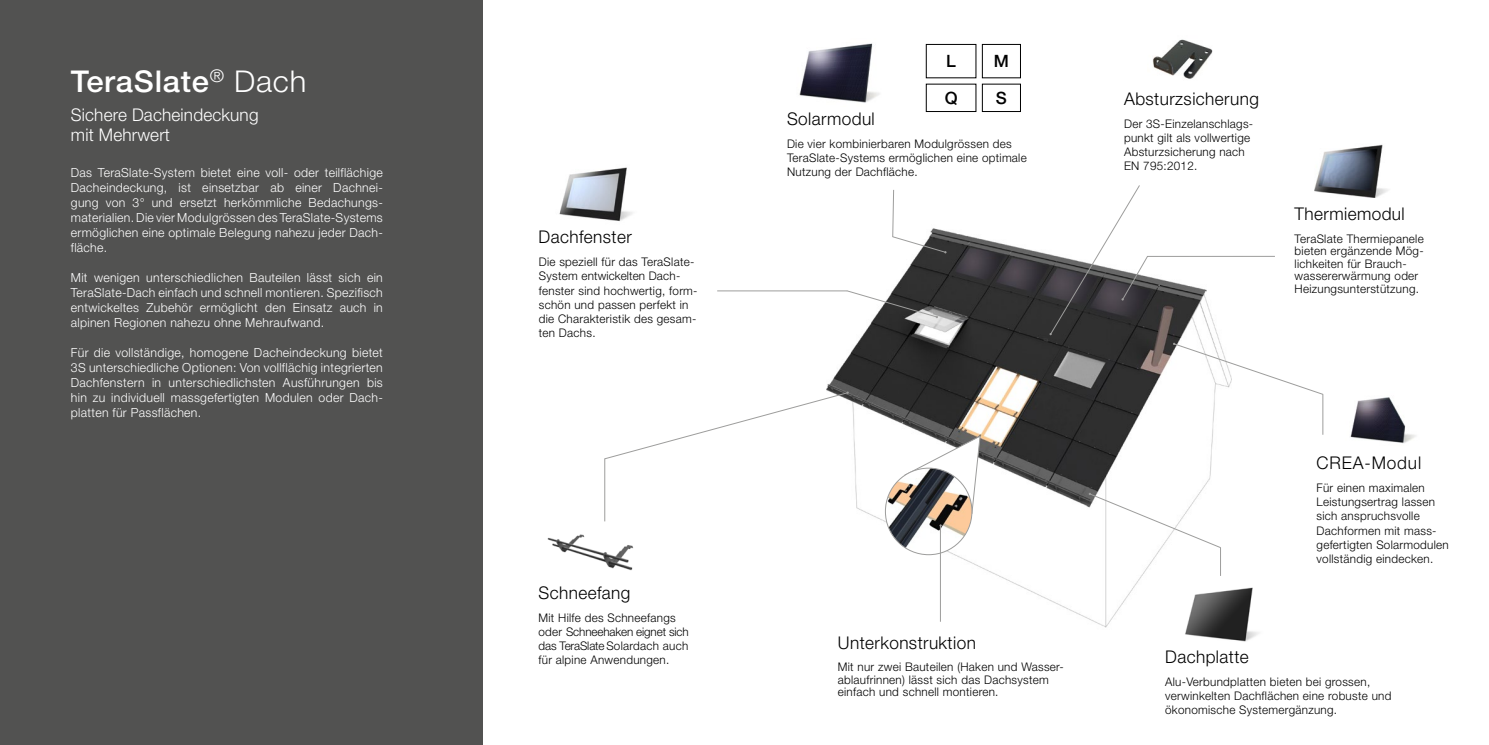
<style>
.page{position:relative;width:1489px;height:745px;background:#fff}
.page>*{position:absolute;margin:0;border:0;box-sizing:border-box;transform-origin:0 0}
.t1{font:500 30px "Helvetica Neue LT Pro";letter-spacing:.025em;color:#fff}
.t2{font:300 17.5px "Helvetica Neue LT Pro";letter-spacing:.025em;color:#000}
.t3{font:300 17.5px/20px "Helvetica Neue LT Pro";letter-spacing:.01em;color:#fff}
.t4{font:300 17.5px "Helvetica Neue LT Pro";letter-spacing:.05em;color:#000}
.t5{font:500 17px "Helvetica Neue LT Pro";color:#000}
.t6{font:300 12.5px/15px "Helvetica Neue LT Pro";letter-spacing:.025em;color:#fff;text-align:justify}
.t7{font:300 11.88px/14.2px "Helvetica Neue LT Pro";letter-spacing:.025em;color:#000}
.s1{font-weight:300}
</style>
<div class="page">
<div style="left:0;top:0;width:482px;height:744px;background:#525251"></div>
<img style="left:1153px;top:39px;width:60px;height:40px">
<img style="left:559px;top:167px;width:74px;height:55px">
<img style="left:1350px;top:397px;width:66px;height:47px">
<img style="left:1197px;top:587px;width:62px;height:55px">
<img style="left:547px;top:534px;width:87px;height:37px">
<img style="left:816px;top:231px;width:424px;height:405px">
<svg style="left:904px;top:435px;width:76px;height:78px"></svg>
<img style="left:885px;top:468px;width:86px;height:86px;border-radius:43px">
<img style="left:799px;top:43px;width:81px;height:60px">
<div style="left:925px;top:44px;width:51px;height:34px;border:1px solid #000"></div>
<div style="left:925px;top:84px;width:51px;height:28px;border:1px solid #000"></div>
<div style="left:981px;top:44px;width:39px;height:34px;border:1px solid #000"></div>
<div style="left:981px;top:84px;width:39px;height:28px;border:1px solid #000"></div>
<img style="left:1314px;top:144px;width:74px;height:54px">
<svg style="left:891px;top:190px;width:55px;height:63px"></svg>
<hr style="left:717px;top:290px;width:130px;height:1px;background:#9d9d9c">
<svg style="left:846px;top:290px;width:92px;height:28px"></svg>
<hr style="left:604px;top:458px;width:1px;height:63px;background:#9d9d9c">
<svg style="left:604px;top:391px;width:244px;height:68px"></svg>
<hr style="left:940px;top:524px;width:1px;height:97px;background:#9d9d9c">
<svg style="left:1088px;top:492px;width:133px;height:83px"></svg>
<svg style="left:1049px;top:185px;width:226px;height:150px"></svg>
<hr style="left:1322px;top:394px;width:1px;height:40px;background:#9d9d9c">
<svg style="left:1172px;top:342px;width:151px;height:53px"></svg>
<h1 class="t1" style="left:71px;top:64px;width:237px">TeraSlate<sup>®</sup> <span class="s1">Dach</span></h1>
<h2 class="t3" style="left:71px;top:104px;width:189px">Sichere Dacheindeckung mit Mehrwert</h2>
<p class="t6" style="left:71px;top:165px;width:313px">Das TeraSlate-System bietet eine voll- oder teilflächige Dacheindeckung, ist einsetzbar ab einer Dachnei&shy;gung von 3° und ersetzt herkömmliche Bedachungs&shy;materialien. Die vier Modulgrössen des TeraSlate-Systems ermöglichen eine optimale Belegung nahezu jeder Dach&shy;fläche.</p>
<p class="t6" style="left:71px;top:270px;width:313px">Mit wenigen unterschiedlichen Bauteilen lässt sich ein TeraSlate-‑ Dach einfach und schnell montieren. Spezifisch entwickeltes Zubehör ermöglicht den Einsatz auch in alpinen Regionen nahezu ohne Mehraufwand.</p>
<p class="t6" style="left:71px;top:345px;width:313px">Für die vollständige, homogene Dacheindeckung bietet 3S unterschiedliche Optionen: Von vollflächig integrierten Dachfenstern in unterschiedlichsten Ausführungen bis hin zu individuell massgefertigten Modulen oder Dach&shy;platten für Passflächen.</p>
<h2 class="t2" style="left:538px;top:226px;width:95px">Dachfenster</h2>
<p class="t7" style="left:539px;top:254px;width:160px">Die speziell für das TeraSlate-<br>System entwickelten Dach&shy;fenster sind hochwertig, form&shy;schön und passen perfekt in die Charakteristik des gesam&shy;ten Dachs.</p>
<h2 class="t2" style="left:538px;top:581px;width:93px">Schneefang</h2>
<p class="t7" style="left:538px;top:609px;width:152px">Mit Hilfe des Schneefangs oder Schneehaken eignet sich das TeraSlateSolardach auch für alpine Anwendungen.</p>
<h3 class="t5" style="left:946px;top:51px;width:11px">L</h3>
<h3 class="t5" style="left:993px;top:51px;width:17px">M</h3>
<h3 class="t5" style="left:944px;top:88px;width:14px">Q</h3>
<h3 class="t5" style="left:995px;top:88px;width:13px">S</h3>
<h2 class="t2" style="left:787px;top:108px;width:89px">Solarmodul</h2>
<p class="t7" style="left:787px;top:136px;width:241px">Die vier kombinierbaren Modulgrössen des<br>TeraSlate-Systems ermöglichen eine optimale<br>Nutzung der Dachfläche.</p>
<h2 class="t2" style="left:1123px;top:88px;width:136px">Absturzsicherung</h2>
<p class="t7" style="left:1123px;top:116px;width:131px">Der 3S-Einzelanschlags&shy;punkt gilt als vollwertige<br>Absturzsicherung nach<br>EN 795:2012.</p>
<h2 class="t2" style="left:1294px;top:203px;width:112px">Thermiemodul</h2>
<p class="t7" style="left:1294px;top:232px;width:131px;line-height:12.5px">TeraSlate Thermiepanele bieten ergänzende Mög&shy;lichkeiten für Brauch&shy;wassererwärmung oder<br>Heizungsunterstützung.</p>
<h2 class="t2" style="left:837px;top:631px;width:140px">Unterkonstruktion</h2>
<p class="t7" style="left:837px;top:660px;width:227px;line-height:12.5px">Mit nur zwei Bauteilen (Haken und Wasser&shy;ablaufrinnen) lässt sich das Dachsystem einfach und schnell montieren.</p>
<h2 class="t4" style="left:1316px;top:452px;width:106px">CREA-Modul</h2>
<p class="t7" style="left:1316px;top:480px;width:134px">Für einen maximalen<br>Leistungsertrag lassen sich anspruchsvolle<br>Dachformen mit mass&shy;gefertigten Solarmodulen vollständig eindecken.</p>
<h2 class="t2" style="left:1165px;top:645px;width:85px">Dachplatte</h2>
<p class="t7" style="left:1165px;top:673px;width:228px">Alu-Verbundplatten bieten bei grossen, verwinkelten Dachflächen eine robuste und ökonomische Systemergänzung.</p>
</div>
